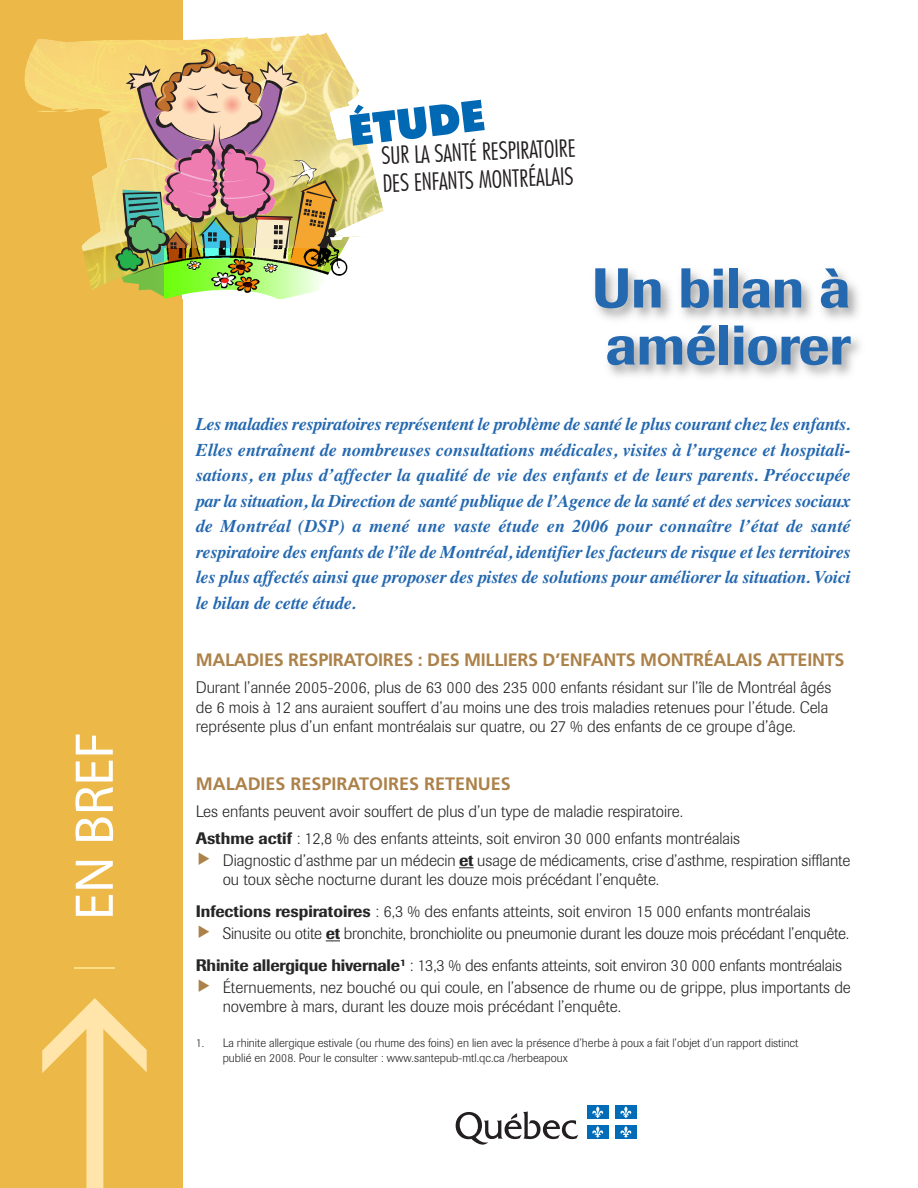
<style>
.page{position:relative;width:918px;height:1188px;background:#fff}
.page>*{position:absolute;margin:0;border:0;box-sizing:border-box;transform-origin:0 0}
.t1{font:500 55.5px/57px "Imago";color:#2468b0}
.t2{font:300 condensed 23.25px/27.9px "Futura";color:#231f20}
.t3{font:italic 700 18px/25.5px "Times";letter-spacing:-.01em;color:#2468b0;text-align:justify}
.t4{font:700 18px "Frutiger";letter-spacing:-.015em;color:#ac824a}
.t5{font:300 16.5px/19.8px "Imago";color:#272627}
.t6{font:300 12px/14.5px "Imago";color:#272627}
.s1{font-weight:500}
</style>
<div class="page">
<svg style="left:456px;top:1111px;width:122px;height:34px"></svg>
<div style="left:587px;top:1106px;width:22px;height:13px;background:#006bb6"></div>
<svg style="left:592px;top:1106px;width:12px;height:12px"></svg>
<div style="left:615px;top:1106px;width:22px;height:13px;background:#006bb6"></div>
<svg style="left:620px;top:1106px;width:12px;height:12px"></svg>
<div style="left:587px;top:1125px;width:22px;height:14px;background:#006bb6"></div>
<svg style="left:592px;top:1126px;width:12px;height:12px"></svg>
<div style="left:615px;top:1125px;width:22px;height:14px;background:#006bb6"></div>
<svg style="left:620px;top:1126px;width:12px;height:12px"></svg>
<div style="left:1px;top:0;width:182px;height:1188px;background:#ecb847"></div>
<hr style="left:75px;top:967px;width:40px;height:2px;background:#fedb87">
<svg style="left:42px;top:998px;width:105px;height:190px"></svg>
<svg style="left:76px;top:895px;width:37px;height:21px"></svg>
<svg style="left:76px;top:861px;width:37px;height:28px"></svg>
<svg style="left:75px;top:817px;width:38px;height:24px"></svg>
<svg style="left:75px;top:761px;width:38px;height:50px"></svg>
<svg style="left:76px;top:735px;width:37px;height:19px"></svg>
<img style="left:81px;top:225px;width:34px;height:65px">
<img style="left:92px;top:160px;width:23px;height:59px">
<img style="left:78px;top:93px;width:35px;height:76px">
<svg style="left:115px;top:48px;width:370px;height:249px"></svg>
<img style="left:164px;top:248px;width:696px;height:129px">
<svg style="left:459px;top:867px;width:15px;height:1px"></svg>
<svg style="left:326px;top:940px;width:14px;height:1px"></svg>
<h2 class="t2" style="left:381px;top:143px;width:196px;rotate:-2deg">SUR LA SANTÉ RESPIRATOIRE<br>DES ENFANTS MONTRÉALAIS</h2>
<h1 class="t1" style="left:592px;top:265px;width:260px">Un bilan à améliorer</h1>
<p class="t3" style="left:196px;top:413px;width:656px">Les maladies respiratoires représentent le problème de santé le plus courant chez les enfants.<br>Elles entraînent de nombreuses consultations médicales, visites à l’urgence et hospitali&shy;sations, en plus d’affecter la qualité de vie des enfants et de leurs parents. Préoccupée par la situation, la Direction de santé publique de l’Agence de la santé et des services sociaux de Montréal (DSP) a mené une vaste étude en 2006 pour connaître l’état de santé respiratoire des enfants de l’île de Montréal, identifier les facteurs de risque et les territoires les plus affectés ainsi que proposer des pistes de solutions pour améliorer la situation. Voici le bilan de cette étude.</p>
<p class="t4" style="left:196px;top:653px;width:650px">MALADIES RESPIRATOIRES : DES MILLIERS D’ENFANTS MONTRÉALAIS ATTEINTS</p>
<p class="t5" style="left:196px;top:679px;width:637px">Durant l’année 2005-2006, plus de 63 000 des 235 000 enfants résidant sur l’île de Montréal âgés de 6 mois à 12 ans auraient souffert d’au moins une des trois maladies retenues pour l’étude. Cela représente plus d’un enfant montréalais sur quatre, ou 27 % des enfants de ce groupe d’âge.</p>
<p class="t4" style="left:196px;top:776px;width:317px">MALADIES RESPIRATOIRES RETENUES</p>
<p class="t5" style="left:196px;top:799px;width:546px;line-height:27.3px">Les enfants peuvent avoir souffert de plus d’un type de maladie respiratoire.<br><span class="s1">Asthme actif</span> : 12,8 % des enfants atteints, soit environ 30 000 enfants montréalais</p>
<p class="t5" style="left:223px;top:853px;width:629px;line-height:18.9px">Diagnostic d’asthme par un médecin <span class="s1">et</span> usage de médicaments, crise d’asthme, respiration sifflante ou toux sèche nocturne durant les douze mois précédant l’enquête.</p>
<p class="t5" style="left:223px;top:902px;width:628px;line-height:22.4px;text-indent:-27px"><span class="s1">Infections respiratoires</span> : 6,3 % des enfants atteints, soit environ 15 000 enfants montréalais<br>Sinusite ou otite <span class="s1">et</span> bronchite, bronchiolite ou pneumonie durant les douze mois précédant l’enquête.</p>
<p class="t5" style="left:223px;top:956px;width:630px;line-height:22.4px;text-indent:-27px"><span class="s1">Rhinite allergique hivernale</span><sup>1</sup> : 13,3 % des enfants atteints, soit environ 30 000 enfants montréalais<br>Éternuements, nez bouché ou qui coule, en l’absence de rhume ou de grippe, plus importants de</p>
<p class="t5" style="left:223px;top:998px;width:400px">novembre à mars, durant les douze mois précédant l’enquête.</p>
<p class="t6" style="left:223px;top:1037px;width:577px;text-indent:-27px">1. La rhinite allergique estivale (ou rhume des foins) en lien avec la présence d’herbe à poux a fait l’objet d’un rapport distinct publié en 2008. Pour le consulter : www.santepub-mtl.qc.ca /herbeapoux</p>
</div>
